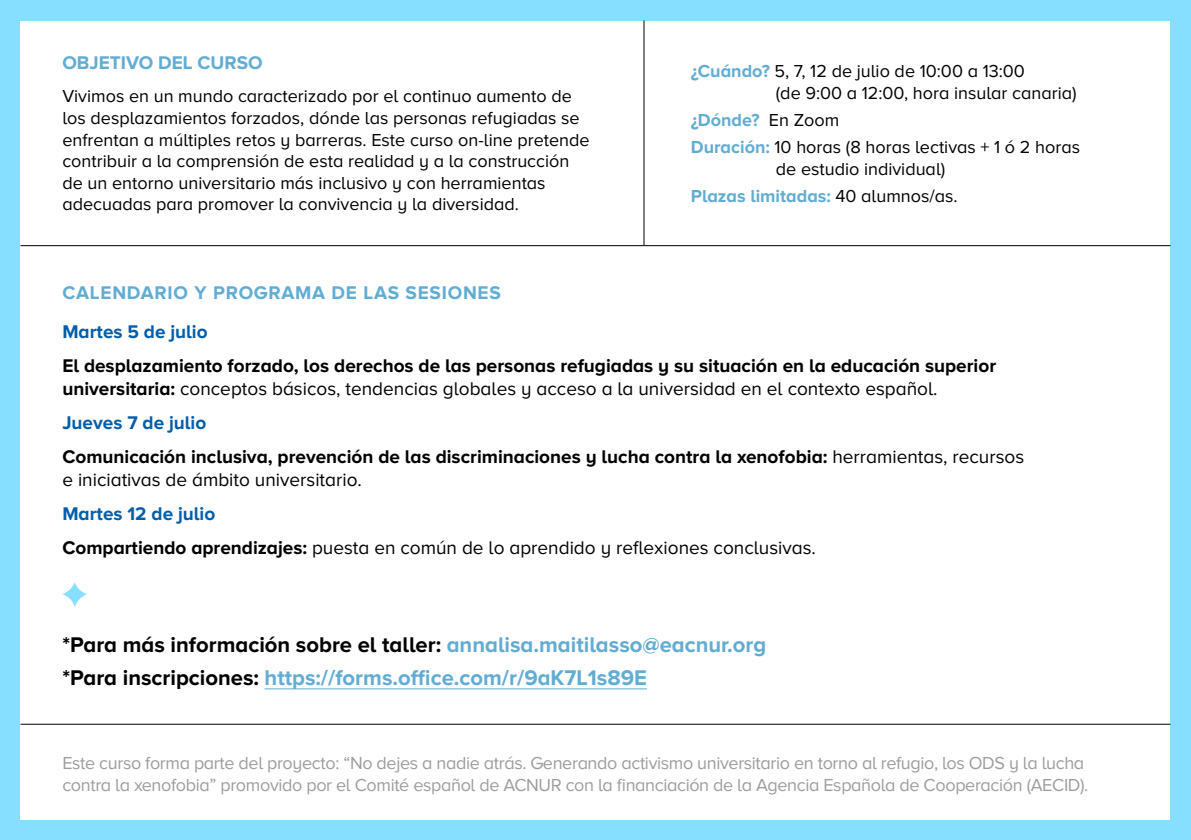
<style>
.page{position:relative;width:1191px;height:840px;background:#fff}
.page>*{position:absolute;margin:0;border:0;box-sizing:border-box;transform-origin:0 0}
.t1{font:700 22px "Proxima Nova A";color:#000}
.t2{font:700 22px "Proxima Nova A";color:#61acd3}
.t3{font:700 19px/22.8px "Proxima Nova A";color:#000}
.t4{font:19px/34.2px "Proxima Nova A";color:#000}
.t5{font:700 19px "Proxima Nova A";letter-spacing:.04em;color:#61acd3}
.t6{font:700 19px "Proxima Nova A";color:#61acd3}
.t7{font:700 19px "Proxima Nova A";color:#005daa}
.t8{font:18px/21.6px "Proxima Nova A";color:#000}
.t9{font:18px/21.6px "Proxima Nova A";letter-spacing:-.02em;color:#9d9d9c}
.s1{font-weight:700;color:#61acd3}
.s2{font-weight:400}
.s3{color:#005daa}
.s4{font-weight:700;color:#005daa}
.s5{font-weight:700}
.s6{color:#61acd3}
.s7{color:#000}
</style>
<div class="page">
<div style="left:0;top:0;width:1191px;height:839px;background:#87dfff"></div>
<div style="left:21px;top:21px;width:1149px;height:798px;background:#fff"></div>
<hr style="left:21px;top:245px;width:1149px;height:1px;background:#000">
<hr style="left:21px;top:723px;width:1149px;height:1px;background:#000">
<hr style="left:643px;top:21px;width:1px;height:224px;background:#000">
<hr style="left:265px;top:688px;width:382px;height:1px;background:#61acd3">
<svg style="left:62px;top:582px;width:25px;height:24px"></svg>
<p class="t6" style="left:62px;top:52px;width:202px">OBJETIVO DEL CURSO</p>
<p class="t8" style="left:62px;top:85px;width:529px">Vivimos en un mundo caracterizado por el continuo aumento de los desplazamientos forzados, dónde las personas refugiadas se enfrentan a múltiples retos y barreras. Este curso on-line pretende contribuir a la comprensión de esta realidad y a la construcción de un entorno universitario más inclusivo y con herramientas adecuadas para promover la convivencia y la diversidad.</p>
<p class="t8" style="left:776px;top:60px;width:302px;text-indent:-85px"><span class="s1">¿Cuándo?</span> 5, 7, 12 de julio de 10:00 a 13:00<br>(de 9:00 a 12:00, hora insular canaria)</p>
<p class="t8" style="left:691px;top:106px;width:391px;line-height:27.2px"><span class="s1">¿Dónde?</span> En Zoom<br><span class="s1">Duración:</span> 10 horas (8 horas lectivas + 1 ó 2 horas</p>
<p class="t8" style="left:691px;top:155px;width:268px;line-height:27.2px;text-indent:85px">de estudio individual)<br><span class="s1">Plazas limitadas:</span> 40 alumnos/as.</p>
<p class="t5" style="left:62px;top:281px;width:440px">CALENDARIO Y PROGRAMA DE LAS SESIONES</p>
<p class="t7" style="left:62px;top:320px;width:147px">Martes 5 de julio</p>
<p class="t3" style="left:62px;top:354px;width:935px">El desplazamiento forzado, los derechos de las personas refugiadas y su situación en la educación superior universitaria: <span class="s2">conceptos básicos, tendencias globales y acceso a la universidad en el contexto español.</span></p>
<p class="t3" style="left:62px;top:405px;width:963px;line-height:34.2px"><span class="s3">Jueves 7 de julio<br></span>Comunicación inclusiva, prevención de las discriminaciones y lucha contra la xenofobia: <span class="s2">herramientas, recursos</span></p>
<p class="t4" style="left:62px;top:462px;width:301px">e iniciativas de ámbito universitario.</p>
<p class="t4" style="left:62px;top:496px;width:755px"><span class="s4">Martes 12 de julio<br></span><span class="s5">Compartiendo aprendizajes:</span> puesta en común de lo aprendido y reflexiones conclusivas.</p>
<p class="t1" style="left:62px;top:631px;width:705px">*Para más información sobre el taller: <span class="s6">annalisa.maitilasso@eacnur.org</span></p>
<p class="t2" style="left:62px;top:665px;width:586px"><span class="s7">*Para inscripciones:</span> https://forms.office.com/r/9aK7L1s89E</p>
<p class="t9" style="left:62px;top:751px;width:1027px">Este curso forma parte del proyecto: “No dejes a nadie atrás. Generando activismo universitario en torno al refugio, los ODS y la lucha contra la xenofobia” promovido por el Comité español de ACNUR con la financiación de la Agencia Española de Cooperación (AECID).</p>
</div>
